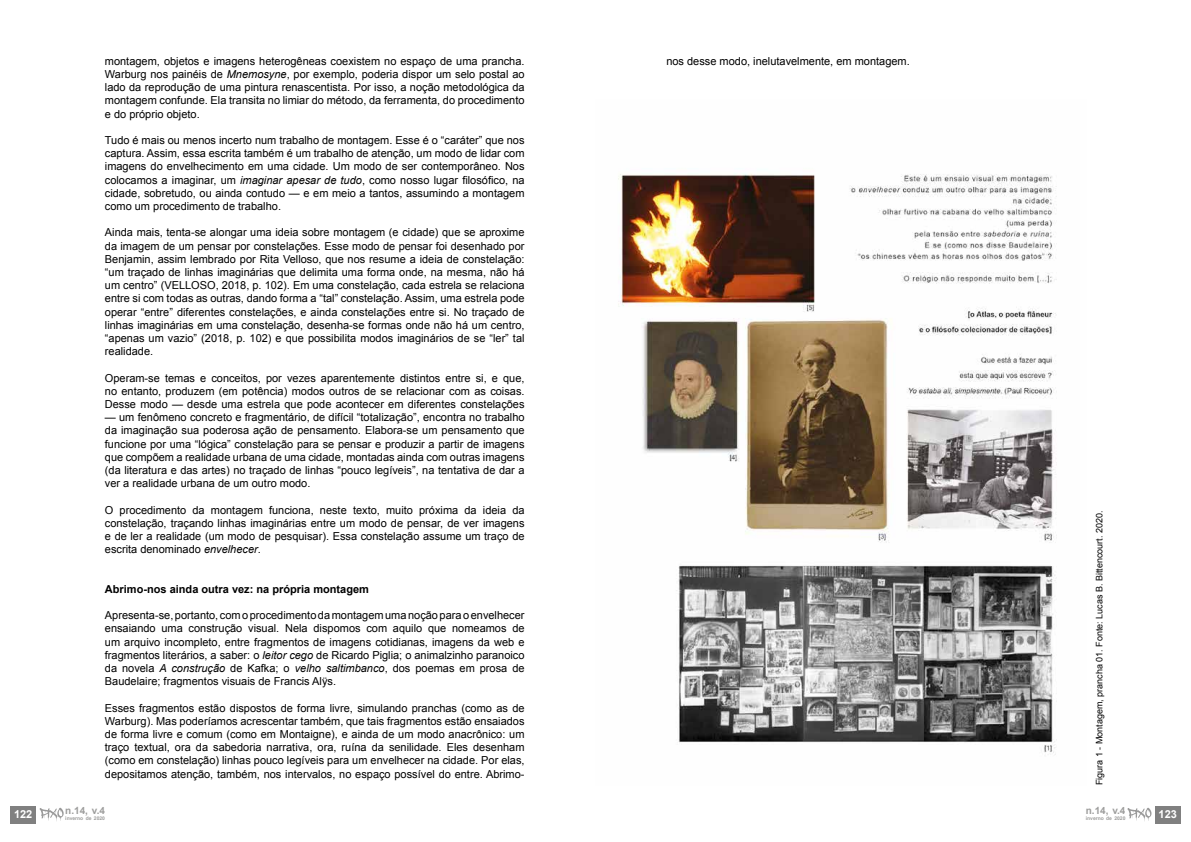
<style>
.page{position:relative;width:1191px;height:842px;background:#fff}
.page>*{position:absolute;margin:0;border:0;box-sizing:border-box;transform-origin:0 0}
.t1{font:11px/13.2px "Arial";color:#000;text-align:justify}
.t2{font:700 11px "Arial";color:#000}
.t3{font:700 11px "Arial";color:#fff}
.t4{font:700 10px "Arial";color:#9d9d9c}
.t5{font:9px "Arial";color:#000}
.t6{font:700 5px "Arial";color:#9d9d9c}
.s1{font-style:italic}
</style>
<div class="page">
<img style="left:618px;top:174px;width:439px;height:581px">
<div style="left:1155px;top:806px;width:25px;height:17px;background:#808080"></div>
<svg style="left:1127px;top:808px;width:24px;height:13px"></svg>
<div style="left:11px;top:806px;width:25px;height:17px;background:#808080"></div>
<svg style="left:40px;top:808px;width:24px;height:13px"></svg>
<p class="t3" style="left:14px;top:807px;width:20px">122</p>
<p class="t1" style="left:105px;top:54px;width:421px">montagem, objetos e imagens heterogêneas coexistem no espaço de uma prancha.</p>
<p class="t1" style="left:666px;top:54px;width:245px">nos desse modo, inelutavelmente, em montagem.</p>
<p class="t1" style="left:105px;top:68px;width:421px">Warburg nos painéis de <span class="s1">Mnemosyne</span>, por exemplo, poderia dispor um selo postal ao lado da reprodução de uma pintura renascentista. Por isso, a noção metodológica da montagem confunde. Ela transita no limiar do método, da ferramenta, do procedimento e do próprio objeto.</p>
<p class="t1" style="left:105px;top:134px;width:421px">Tudo é mais ou menos incerto num trabalho de montagem. Esse é o “caráter” que nos captura. Assim, essa escrita também é um trabalho de atenção, um modo de lidar com imagens do envelhecimento em uma cidade. Um modo de ser contemporâneo. Nos colocamos a imaginar, um <span class="s1">imaginar apesar de tudo</span>, como nosso lugar filosófico, na cidade, sobretudo, ou ainda contudo — e em meio a tantos, assumindo a montagem como um procedimento de trabalho.</p>
<p class="t1" style="left:105px;top:226px;width:421px">Ainda mais, tenta-se alongar uma ideia sobre montagem (e cidade) que se aproxime da imagem de um pensar por constelações. Esse modo de pensar foi desenhado por Benjamin, assim lembrado por Rita Velloso, que nos resume a ideia de constelação: “um traçado de linhas imaginárias que delimita uma forma onde, na mesma, não há um centro” (VELLOSO, 2018, p. 102). Em uma constelação, cada estrela se relaciona entre si com todas as outras, dando forma a “tal” constelação. Assim, uma estrela pode operar “entre” diferentes constelações, e ainda constelações entre si. No traçado de linhas imaginárias em uma constelação, desenha-se formas onde não há um centro, “apenas um vazio” (2018, p. 102) e que possibilita modos imaginários de se “ler” tal realidade.</p>
<p class="t1" style="left:105px;top:371px;width:421px">Operam-se temas e conceitos, por vezes aparentemente distintos entre si, e que, no entanto, produzem (em potência) modos outros de se relacionar com as coisas.<br>Desse modo — desde uma estrela que pode acontecer em diferentes constelações</p>
<p class="t1" style="left:105px;top:411px;width:421px">— um fenômeno concreto e fragmentário, de difícil “totalização”, encontra no trabalho da imaginação sua poderosa ação de pensamento. Elabora-se um pensamento que funcione por uma “lógica” constelação para se pensar e produzir a partir de imagens que compõem a realidade urbana de uma cidade, montadas ainda com outras imagens (da literatura e das artes) no traçado de linhas “pouco legíveis”, na tentativa de dar a ver a realidade urbana de um outro modo.</p>
<p class="t1" style="left:105px;top:503px;width:421px">O procedimento da montagem funciona, neste texto, muito próxima da ideia da constelação, traçando linhas imaginárias entre um modo de pensar, de ver imagens e de ler a realidade (um modo de pesquisar). Essa constelação assume um traço de escrita denominado <span class="s1">envelhecer</span>.</p>
<p class="t2" style="left:105px;top:582px;width:266px">Abrimo-nos ainda outra vez: na própria montagem</p>
<p class="t1" style="left:105px;top:609px;width:421px">Apresenta-se, portanto, com o procedimento da montagem uma noção para o envelhecer ensaiando uma construção visual. Nela dispomos com aquilo que nomeamos de um arquivo incompleto, entre fragmentos de imagens cotidianas, imagens da web e fragmentos literários, a saber: o <span class="s1">leitor cego</span> de Ricardo Piglia; o animalzinho paranoico da novela <span class="s1">A construção</span> de Kafka; o <span class="s1">velho saltimbanco</span>, dos poemas em prosa de Baudelaire; fragmentos visuais de Francis Alÿs.</p>
<p class="t1" style="left:105px;top:701px;width:421px">Esses fragmentos estão dispostos de forma livre, simulando pranchas (como as de Warburg). Mas poderíamos acrescentar também, que tais fragmentos estão ensaiados de forma livre e comum (como em Montaigne), e ainda de um modo anacrônico: um traço textual, ora da sabedoria narrativa, ora, ruína da senilidade. Eles desenham (como em constelação) linhas pouco legíveis para um envelhecer na cidade. Por elas, depositamos atenção, também, nos intervalos, no espaço possível do entre. Abrimo-</p>
<p class="t4" style="left:65px;top:804px;width:41px">n.14, v.4</p>
<p class="t6" style="left:65px;top:815px;width:41px">inverno de 2020</p>
<p class="t5" style="left:1093px;top:785px;width:276px;rotate:-90deg">Figura 1 - Montagem, prancha 01. Fonte: Lucas B. Bittencourt. 2020.</p>
<p class="t4" style="left:1085px;top:804px;width:41px">n.14, v.4</p>
<p class="t6" style="left:1085px;top:815px;width:41px">inverno de 2020</p>
<p class="t3" style="left:1158px;top:807px;width:20px">123</p>
</div>
